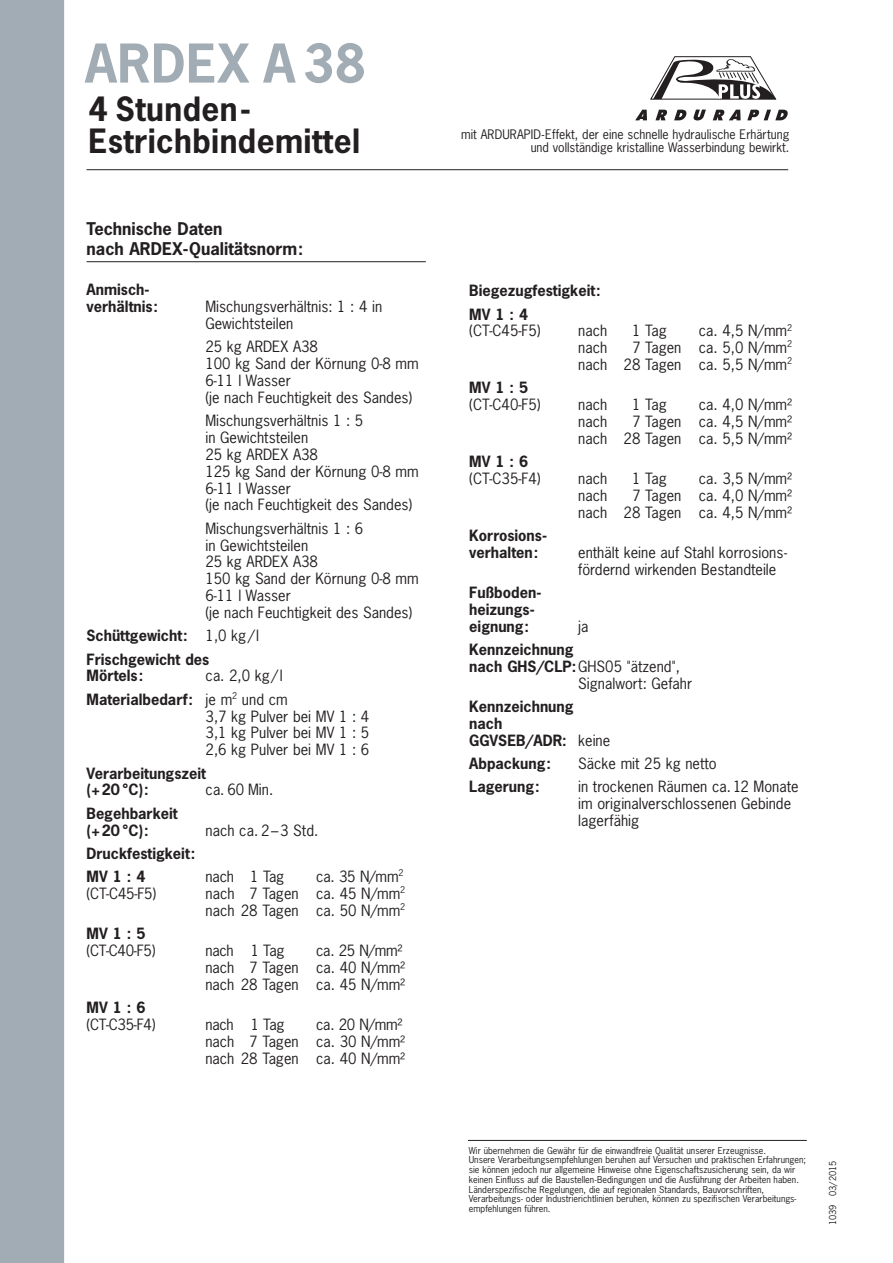
<style>
.page{position:relative;width:893px;height:1263px;background:#fff}
.page>*{position:absolute;margin:0;border:0;box-sizing:border-box;transform-origin:0 0}
.t1{font:700 50.25px "News Gothic";letter-spacing:.01em;color:#a1acb4}
.t2{font:700 31.5px/31.5px "News Gothic";letter-spacing:.01em;color:#231f20}
.t3{font:700 16.5px/19.5px "News Gothic";color:#231f20}
.t4{font:14.7px/17px "News Gothic";color:#231f20}
.t5{font:700 14.7px/17px "News Gothic";color:#231f20}
.t6{font:12.3px/13.5px "News Gothic";color:#231f20;text-align:right}
.t7{font:9px/9.8px "News Gothic";color:#231f20}
.s1{font-weight:400}
.s2{font-weight:700}
.s3{color:#fff}
</style>
<div class="page">
<div style="left:0;top:0;width:64px;height:1263px;background:#a1acb4"></div>
<hr style="left:87px;top:261px;width:339px;height:1px;background:#231f20">
<hr style="left:87px;top:169px;width:701px;height:1px;background:#231f20">
<svg style="left:713px;top:110px;width:28px;height:10px"></svg>
<svg style="left:747px;top:110px;width:41px;height:10px"></svg>
<svg style="left:655px;top:110px;width:12px;height:10px"></svg>
<svg style="left:693px;top:110px;width:13px;height:10px"></svg>
<svg style="left:635px;top:110px;width:12px;height:10px"></svg>
<svg style="left:674px;top:110px;width:13px;height:10px"></svg>
<svg style="left:650px;top:56px;width:127px;height:44px"></svg>
<hr style="left:468px;top:1140px;width:339px;height:1px;background:#231f20">
<h1 class="t1" style="left:85px;top:36px;width:282px">ARDEX A38</h1>
<h2 class="t2" style="left:88px;top:95px;width:273px">4 Stunden-<br>Estrichbindemittel</h2>
<p class="t3" style="left:87px;top:220px;width:218px">Technische Daten<br>nach ARDEX-Qualitätsnorm:</p>
<p class="t5" style="left:87px;top:282px;width:73px">Anmisch&shy;verhältnis:</p>
<p class="t4" style="left:205px;top:298px;width:178px">Mischungsverhältnis: 1 : 4 in<br>Gewichtsteilen</p>
<p class="t4" style="left:205px;top:339px;width:215px">25 kg ARDEX A38<br>100 kg Sand der Körnung 0-8 mm<br>6-11 l Wasser<br>(je nach Feuchtigkeit des Sandes)</p>
<p class="t4" style="left:205px;top:412px;width:215px">Mischungsverhältnis 1 : 5<br>in Gewichtsteilen<br>25 kg ARDEX A38<br>125 kg Sand der Körnung 0-8 mm<br>6-11 l Wasser<br>(je nach Feuchtigkeit des Sandes)</p>
<p class="t4" style="left:205px;top:520px;width:215px">Mischungsverhältnis 1 : 6<br>in Gewichtsteilen<br>25 kg ARDEX A38<br>150 kg Sand der Körnung 0-8 mm<br>6-11 l Wasser<br>(je nach Feuchtigkeit des Sandes)</p>
<p class="t5" style="left:87px;top:625px;width:174px;line-height:23.2px">Schüttgewicht: <span class="s1">1,0 kg/ l<br></span>Frischgewicht des</p>
<p class="t5" style="left:87px;top:668px;width:58px">Mörtels:</p>
<p class="t4" style="left:87px;top:665px;width:203px;line-height:23.2px;text-indent:119px">ca. 2,0 kg/ l<br><span class="s2">Materialbedarf:</span> je m<sup>2</sup> und cm</p>
<p class="t4" style="left:206px;top:708px;width:165px;text-align:justify">3,7 kg Pulver bei MV 1 : 4<br>3,1 kg Pulver bei MV 1 : 5<br>2,6 kg Pulver bei MV 1 : 6</p>
<p class="t5" style="left:87px;top:765px;width:121px">Verarbeitungszeit (+20 °C):</p>
<p class="t4" style="left:206px;top:782px;width:69px">ca. 60 Min.</p>
<p class="t5" style="left:87px;top:805px;width:93px">Begehbarkeit (+20 °C):</p>
<p class="t4" style="left:206px;top:822px;width:114px">nach ca. 2–3 Std.</p>
<p class="t5" style="left:87px;top:842px;width:110px;line-height:23.2px">Druckfestigkeit:<br>MV1:4</p>
<p class="t4" style="left:206px;top:868px;width:199px">nach 1 Tag<span class="s3">en</span> ca. 35 N/mm<sup>2</sup></p>
<p class="t4" style="left:87px;top:885px;width:71px">(CT-C45-F5)</p>
<p class="t4" style="left:206px;top:885px;width:201px">nach 7 Tagen ca. 45 N/mm<sup>2 </sup>nach 28 Tagen ca. 50 N/mm<sup>2</sup></p>
<p class="t5" style="left:87px;top:925px;width:60px">MV1:5</p>
<p class="t4" style="left:87px;top:942px;width:70px">(CT-C40-F5)</p>
<p class="t4" style="left:205px;top:942px;width:201px">nach 1 Tag<span class="s3">en</span> ca. 25 N/mm² nach 7 Tagen ca. 40 N/mm² nach 28 Tagen ca. 45 N/mm²</p>
<p class="t5" style="left:87px;top:999px;width:60px">MV1:6</p>
<p class="t4" style="left:87px;top:1016px;width:70px">(CT-C35-F4)</p>
<p class="t4" style="left:205px;top:1016px;width:201px">nach 1 Tag<span class="s3">en</span> ca. 20 N/mm² nach 7 Tagen ca. 30 N/mm² nach 28 Tagen ca. 40 N/mm²</p>
<p class="t6" style="left:461px;top:128px;width:330px">mit ARDURAPID-Effekt, der eine schnelle hydraulische Erhärtung und vollständige kristalline Wasserbindung bewirkt.</p>
<p class="t5" style="left:469px;top:280px;width:133px;line-height:23.2px">Biegezugfestigkeit:<br>MV1:4</p>
<p class="t4" style="left:469px;top:323px;width:73px">(CT-C45-F5)</p>
<p class="t4" style="left:578px;top:323px;width:31px">nach</p>
<p class="t4" style="left:632px;top:323px;width:162px">1 Tag<span class="s3">en</span> ca. 4,5 N/mm<sup>2</sup></p>
<p class="t4" style="left:578px;top:340px;width:31px">nach</p>
<p class="t4" style="left:578px;top:340px;width:216px;text-align:right">7 Tagen ca. 5,0 N/mm<sup>2<br></sup>nach 28 Tagen ca. 5,5 N/mm<sup>2</sup></p>
<p class="t5" style="left:469px;top:380px;width:60px">MV1:5</p>
<p class="t4" style="left:469px;top:397px;width:73px">(CT-C40-F5)</p>
<p class="t4" style="left:578px;top:397px;width:31px">nach</p>
<p class="t4" style="left:632px;top:397px;width:162px">1 Tag<span class="s3">en</span> ca. 4,0 N/mm²</p>
<p class="t4" style="left:578px;top:414px;width:31px">nach</p>
<p class="t4" style="left:578px;top:414px;width:216px;text-align:right">7 Tagen ca. 4,5 N/mm²<br>nach 28 Tagen ca. 5,5 N/mm²</p>
<p class="t5" style="left:469px;top:454px;width:60px">MV1:6</p>
<p class="t4" style="left:469px;top:471px;width:73px">(CT-C35-F4)</p>
<p class="t4" style="left:578px;top:471px;width:31px">nach</p>
<p class="t4" style="left:632px;top:471px;width:162px">1 Tag<span class="s3">en</span> ca. 3,5 N/mm²</p>
<p class="t4" style="left:578px;top:487px;width:31px">nach</p>
<p class="t4" style="left:578px;top:487px;width:216px;text-align:right">7 Tagen ca. 4,0 N/mm²<br>nach 28 Tagen ca. 4,5 N/mm²</p>
<p class="t5" style="left:469px;top:528px;width:79px">Korrosions&shy;verhalten:</p>
<p class="t5" style="left:469px;top:585px;width:74px">Fußboden&shy;heizungs&shy;eignung:</p>
<p class="t4" style="left:578px;top:544px;width:211px">enthält keine auf Stahl korrosions&shy;fördernd wirkenden Bestandteile</p>
<p class="t4" style="left:578px;top:618px;width:12px">ja</p>
<p class="t5" style="left:469px;top:642px;width:106px">Kennzeichnung</p>
<p class="t4" style="left:469px;top:658px;width:212px"><span class="s2">nach GHS/CLP:</span>GHS05 "ätzend",</p>
<p class="t4" style="left:578px;top:675px;width:115px">Signalwort: Gefahr</p>
<p class="t5" style="left:469px;top:699px;width:143px">Kennzeichnung nach<br>GGVSEB/ADR: <span class="s1">keine</span></p>
<p class="t5" style="left:469px;top:756px;width:83px">Abpackung:</p>
<p class="t4" style="left:578px;top:756px;width:140px">Säcke mit 25 kg netto</p>
<p class="t5" style="left:469px;top:779px;width:72px">Lagerung:</p>
<p class="t4" style="left:578px;top:779px;width:222px">in trockenen Räumen ca.12 Monate im originalverschlossenen Gebinde lagerfähig</p>
<p class="t7" style="left:469px;top:1145px;width:339px">Wir übernehmen die Gewähr für die einwandfreie Qualität unserer Erzeugnisse.<br>Unsere Verarbeitungsempfehlungen beruhen auf Versuchen und praktischen Erfahrungen; sie können jedoch nur allgemeine Hinweise ohne Eigenschaftszusicherung sein, da wir keinen Einfluss auf die Baustellen-Bedingungen und die Ausführung der Arbeiten haben.<br>Länderspezifische Regelungen, die auf regionalen Standards, Bauvorschriften, Verarbeitungs- oder Industrierichtlinien beruhen, können zu spezifischen Verarbeitungs&shy;empfehlungen führen.</p>
<p class="t7" style="left:828px;top:1225px;width:66px;rotate:-90deg">1039 03/2015</p>
</div>
